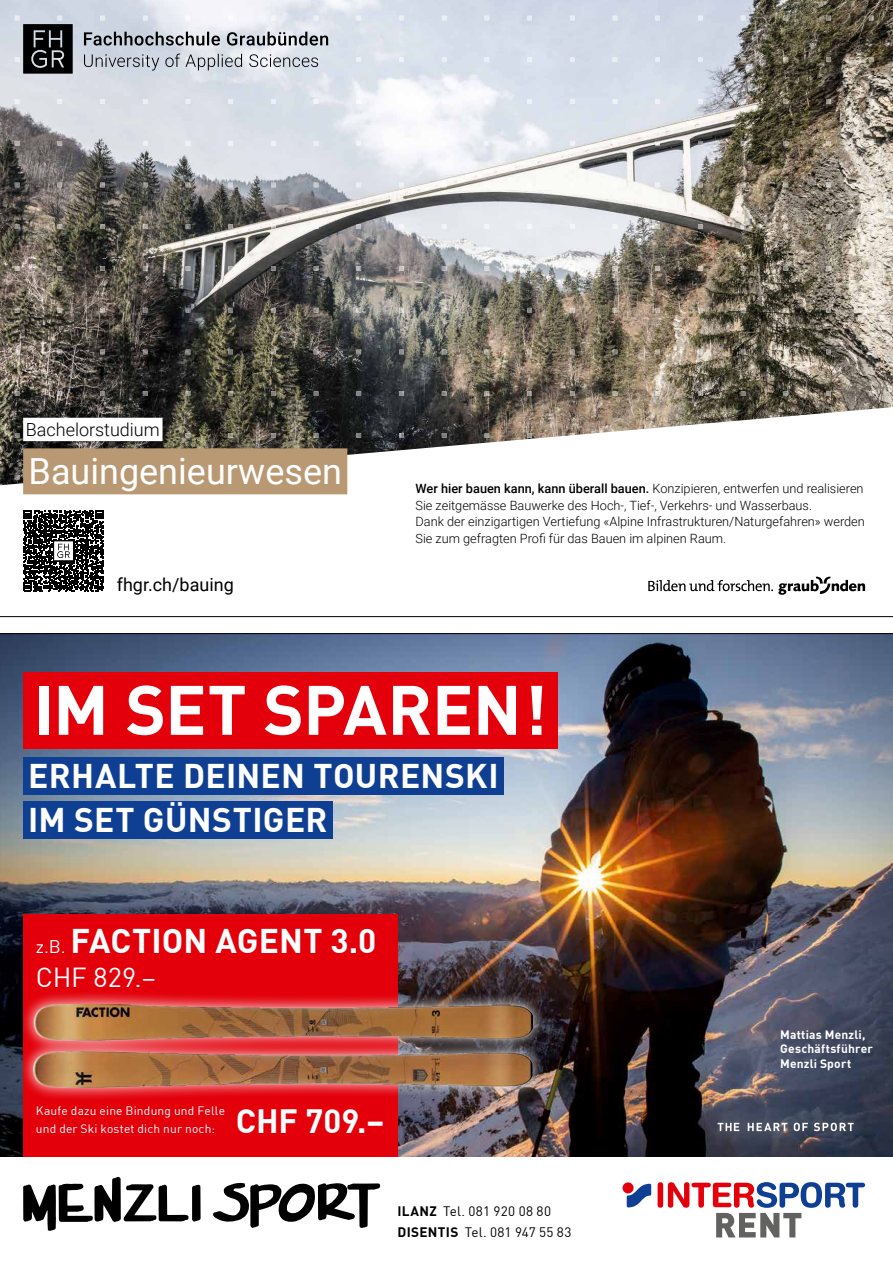
<style>
.page{position:relative;width:893px;height:1263px;background:#fff}
.page>*{position:absolute;margin:0;border:0;box-sizing:border-box;transform-origin:0 0}
.t1{font:700 68.7px "FFDIN Profor IIC";letter-spacing:-.01em;color:#fff}
.t2{font:36px "Roboto";color:#fff}
.t3{font:700 33.6px/44.7px "FFDIN Profor IIC";letter-spacing:.01em;color:#fff}
.t4{font:700 33px "FFDIN Profor IIC";color:#fff}
.t5{font:27px "FFDIN Profor IIC";color:#fff}
.t6{font:300 18px "Roboto";color:#000}
.t7{font:18px "Roboto";color:#000}
.t8{font:13.5px/21px "FFDIN Profor IIC";letter-spacing:.015em;color:#000}
.t9{font:300 12.75px/16.5px "Roboto";color:#000}
.t10{font:12px/18px "FFDIN Profor IIC";letter-spacing:.015em;color:#fff}
.t11{font:700 12px/14.4px "FFDIN Profor IIC";letter-spacing:.02em;color:#fff}
.s1{font-weight:500}
.s2{font-weight:400;font-size:18px}
.s3{font-weight:700}
</style>
<div class="page">
<img style="left:0;top:634px;width:893px;height:523px">
<div style="left:700px;top:1103px;width:171px;height:47px;background:#fff;opacity:.65"></div>
<svg style="left:718px;top:1123px;width:21px;height:8px"></svg>
<svg style="left:748px;top:1123px;width:39px;height:8px"></svg>
<svg style="left:794px;top:1123px;width:14px;height:8px"></svg>
<svg style="left:814px;top:1123px;width:40px;height:8px"></svg>
<div style="left:658px;top:1182px;width:5px;height:26px;background:#e3000b;border-radius:3px"></div>
<div style="left:623px;top:1182px;width:11px;height:11px;background:#e3000b;border-radius:50%"></div>
<svg style="left:627px;top:1184px;width:24px;height:23px"></svg>
<svg style="left:668px;top:1182px;width:197px;height:55px"></svg>
<svg style="left:213px;top:1182px;width:167px;height:46px"></svg>
<svg style="left:23px;top:1177px;width:178px;height:54px"></svg>
<div style="left:23px;top:672px;width:534px;height:76px;background:#e3000b"></div>
<div style="left:23px;top:757px;width:481px;height:37px;background:#0f3f93"></div>
<div style="left:23px;top:802px;width:310px;height:37px;background:#0f3f93"></div>
<div style="left:23px;top:914px;width:374px;height:243px;background:#e3000b"></div>
<div style="left:20px;top:990px;width:526px;height:110px;background:#fff;opacity:.7"></div>
<img style="left:33px;top:1004px;width:500px;height:83px">
<img style="left:0;top:0;width:893px;height:407px">
<img style="left:15px;top:16px;width:858px;height:4px">
<img style="left:15px;top:57px;width:858px;height:5px">
<img style="left:15px;top:99px;width:858px;height:5px">
<img style="left:15px;top:183px;width:858px;height:4px">
<img style="left:15px;top:141px;width:858px;height:5px">
<img style="left:15px;top:224px;width:858px;height:5px">
<img style="left:15px;top:266px;width:858px;height:5px">
<img style="left:15px;top:308px;width:858px;height:4px">
<img style="left:15px;top:350px;width:858px;height:4px">
<img style="left:15px;top:391px;width:858px;height:5px">
<svg style="left:0;top:407px;width:893px;height:185px"></svg>
<div style="left:23px;top:418px;width:140px;height:23px;background:#fff"></div>
<div style="left:23px;top:448px;width:324px;height:46px;background:#b99973"></div>
<svg style="left:648px;top:577px;width:217px;height:18px"></svg>
<svg style="left:84px;top:54px;width:234px;height:17px;background:#b9bec6"></svg>
<svg style="left:84px;top:32px;width:244px;height:14px;background:#8f9399"></svg>
<svg style="left:23px;top:24px;width:50px;height:50px;background:#202123"></svg>
<svg style="left:23px;top:510px;width:81px;height:81px"></svg>
<hr style="left:0;top:616px;width:893px;height:1px;background:#000">
<hr style="left:0;top:633px;width:893px;height:1px;background:#000">
<h3 class="t6" style="left:26px;top:417px;width:135px">Bachelorstudium</h3>
<h2 class="t2" style="left:29px;top:446px;width:315px">Bauingenieurwesen</h2>
<h3 class="t7" style="left:117px;top:572px;width:118px">fhgr.ch/bauing</h3>
<p class="t9" style="left:416px;top:480px;width:451px"><span class="s1">Wer hier bauen kann, kann überall bauen.</span> Konzipieren, entwerfen und realisieren Sie zeitgemässe Bauwerke des Hoch-, Tief-, Verkehrs- und Wasserbaus.<br>Dank der einzigartigen Vertiefung «Alpine Infrastrukturen/Naturgefahren» werden Sie zum gefragten Profi für das Bauen im alpinen Raum.</p>
<h1 class="t1" style="left:33px;top:656px;width:516px">IM SET SPAREN!</h1>
<h3 class="t3" style="left:28px;top:751px;width:472px">ERHALTE DEINEN TOURENSKI<br>IM SET GÜNSTIGER</h3>
<h3 class="t3" style="left:36px;top:916px;width:342px"><span class="s2">z.B.</span> FACTION AGENT 3.0</h3>
<h3 class="t5" style="left:36px;top:956px;width:122px">CHF 829.–</h3>
<p class="t10" style="left:36px;top:1101px;width:191px">Kaufe dazu eine Bindung und Felle und der Ski kostet dich nur noch:</p>
<h3 class="t4" style="left:236px;top:1095px;width:150px">CHF 709.–</h3>
<p class="t8" style="left:397px;top:1200px;width:176px"><span class="s3">ILANZ</span> Tel. 081 920 08 80<br><span class="s3">DISENTIS</span> Tel. 081 947 55 83</p>
<p class="t11" style="left:780px;top:1026px;width:94px">Mattias Menzli,<br>Geschäftsführer<br>Menzli Sport</p>
</div>
